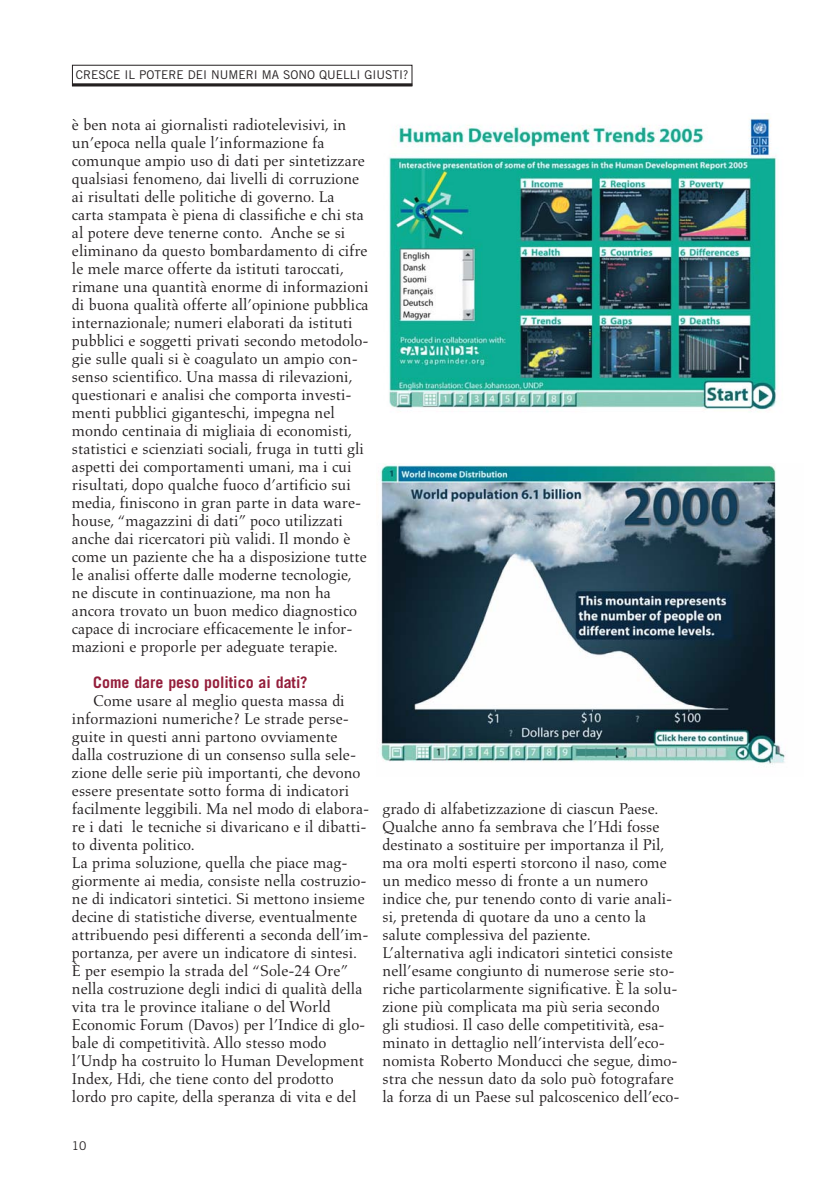
<style>
.page{position:relative;width:838px;height:1191px;background:#fff}
.page>*{position:absolute;margin:0;border:0;box-sizing:border-box;transform-origin:0 0}
.t1{font:15.9px/18px "Aldus";color:#231f20}
.t2{font:700 15.9px "Trade Gothic";color:#941e3b}
.t3{font:12px "Trade Gothic";color:#231f20}
</style>
<div class="page">
<div style="left:72px;top:65px;width:340px;height:21px;border:1px solid #231f20"></div>
<hr style="left:72px;top:83px;width:340px;height:3px;background:#231f20">
<img style="left:380px;top:464px;width:405px;height:301px">
<img style="left:389px;top:118px;width:388px;height:294px">
<p class="t3" style="left:76px;top:70px;width:334px">CRESCE IL POTERE DEI NUMERI MA SONO QUELLI GIUSTI?</p>
<p class="t1" style="left:72px;top:117px;width:298px">è ben nota ai giornalisti radiotelevisivi, in un’epoca nella quale l’informazione fa comunque ampio uso di dati per sintetizzare qualsiasi fenomeno, dai livelli di corruzione ai risultati delle politiche di governo. La carta stampata è piena di classifiche e chi sta al potere deve tenerne conto. Anche se si eliminano da questo bombardamento di cifre le mele marce offerte da istituti taroccati, rimane una quantità enorme di informazioni di buona qualità offerte all’opinione pubblica internazionale; numeri elaborati da istituti pubblici e soggetti privati secondo metodolo&shy;gie sulle quali si è coagulato un ampio con&shy;senso scientifico. Una massa di rilevazioni, questionari e analisi che comporta investi&shy;menti pubblici giganteschi, impegna nel mondo centinaia di migliaia di economisti, statistici e scienziati sociali, fruga in tutti gli aspetti dei comportamenti umani, ma i cui risultati, dopo qualche fuoco d’artificio sui media, finiscono in gran parte in data ware&shy;house, “magazzini di dati” poco utilizzati anche dai ricercatori più validi. Il mondo è come un paziente che ha a disposizione tutte le analisi offerte dalle moderne tecnologie, ne discute in continuazione, ma non ha ancora trovato un buon medico diagnostico capace di incrociare efficacemente le infor&shy;mazioni e proporle per adeguate terapie.</p>
<p class="t2" style="left:93px;top:676px;width:216px">Come dare peso politico ai dati?</p>
<p class="t1" style="left:72px;top:693px;width:299px;text-indent:21px">Come usare al meglio questa massa di informazioni numeriche? Le strade perse&shy;guite in questi anni partono ovviamente dalla costruzione di un consenso sulla sele&shy;zione delle serie più importanti, che devono essere presentate sotto forma di indicatori facilmente leggibili. Ma nel modo di elabora&shy;re i dati le tecniche si divaricano e il dibatti&shy;to diventa politico.<br>La prima soluzione, quella che piace mag&shy;giormente ai media, consiste nella costruzio&shy;ne di indicatori sintetici. Si mettono insieme decine di statistiche diverse, eventualmente attribuendo pesi differenti a seconda dell’im&shy;portanza, per avere un indicatore di sintesi.<br>È per esempio la strada del “Sole-24 Ore” nella costruzione degli indici di qualità della vita tra le province italiane o del World Economic Forum (Davos) per l’Indice di glo&shy;bale di competitività. Allo stesso modo l’Undp ha costruito lo Human Development Index, Hdi, che tiene conto del prodotto lordo pro capite, della speranza di vita e del</p>
<p class="t3" style="left:72px;top:1141px;width:16px">10</p>
<p class="t1" style="left:382px;top:801px;width:298px">grado di alfabetizzazione di ciascun Paese.<br>Qualche anno fa sembrava che l’Hdi fosse destinato a sostituire per importanza il Pil, ma ora molti esperti storcono il naso, come un medico messo di fronte a un numero indice che, pur tenendo conto di varie anali&shy;si, pretenda di quotare da uno a cento la salute complessiva del paziente.<br>L’alternativa agli indicatori sintetici consiste nell’esame congiunto di numerose serie sto&shy;riche particolarmente significative. È la solu&shy;zione più complicata ma più seria secondo gli studiosi. Il caso delle competitività, esa&shy;minato in dettaglio nell’intervista dell’eco&shy;nomista Roberto Monducci che segue, dimo&shy;stra che nessun dato da solo può fotografare la forza di un Paese sul palcoscenico dell’eco-</p>
</div>
